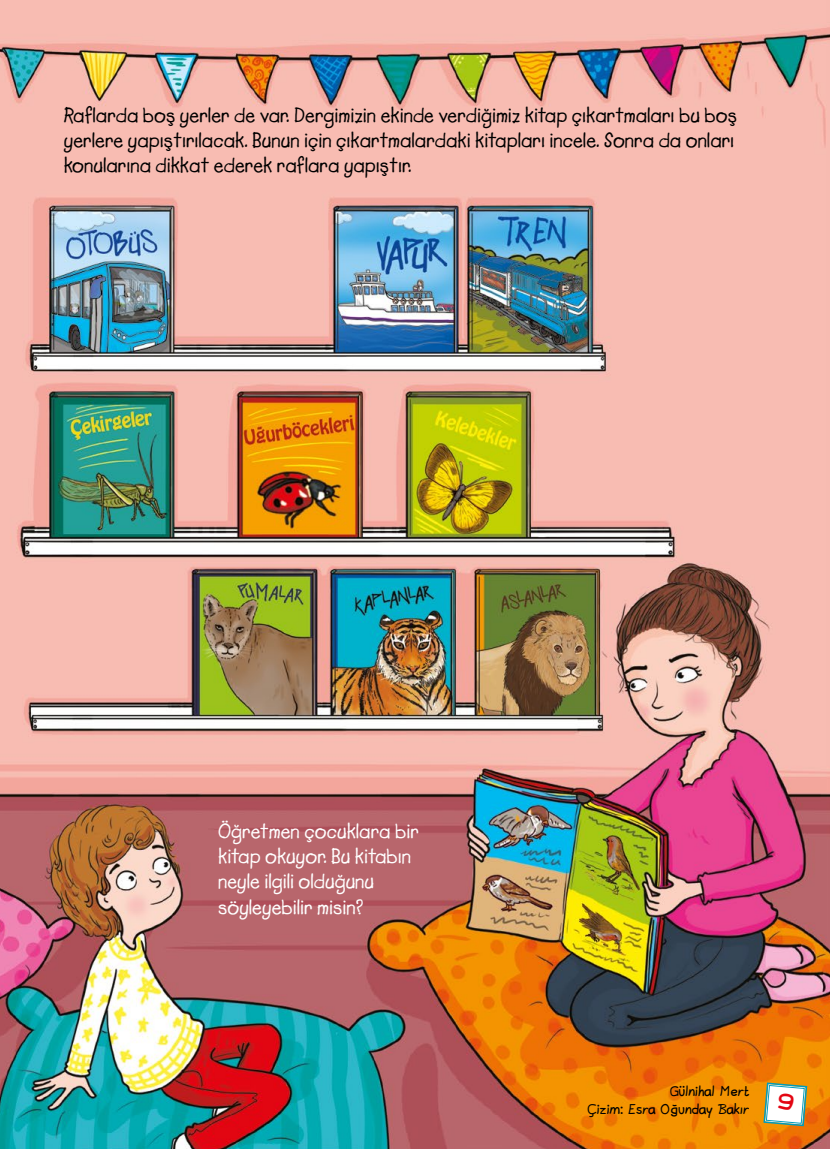
<style>
.page{position:relative;width:830px;height:1149px;background:#fff}
.page>*{position:absolute;margin:0;border:0;box-sizing:border-box;transform-origin:0 0}
.t1{font:700 21px/25.2px "Lemonade ICG";color:#000}
.t2{font:700 21px/25.2px "Lemonade ICG";color:#fff}
.t3{font:13.5px/18px "Lavi";color:#000;text-align:right}
</style>
<div class="page">
<img style="left:0;top:0;width:829px;height:1148px">
<svg style="left:762px;top:1051px;width:45px;height:97px"></svg>
<p class="t1" style="left:64px;top:102px;width:674px">Raflarda boş yerler de var. Dergimizin ekinde verdiğimiz kitap çıkartmaları bu boş yerlere yapıştırılacak. Bunun için çıkartmalardaki kitapları incele. Sonra da onları konularına dikkat ederek raflara yapıştır.</p>
<p class="t2" style="left:218px;top:818px;width:202px">Öğretmen çocuklara bir kitap okuyor. Bu kitabın neyle ilgili olduğunu söyleyebilir misin?</p>
<p class="t3" style="left:587px;top:1081px;width:163px">Gülnihal Mert<br>Çizim: Esra Oğunday Bakır</p>
</div>
